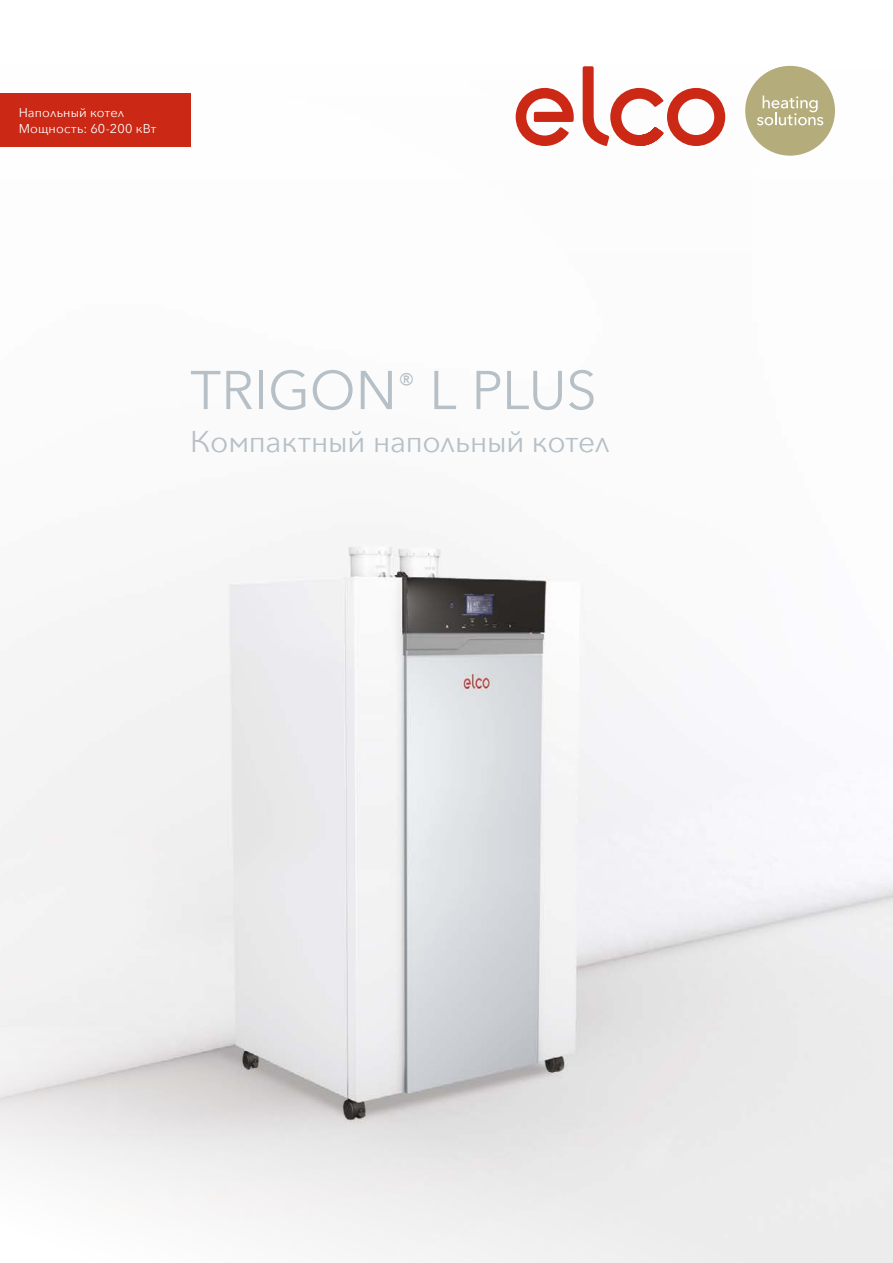
<style>
.page{position:relative;width:893px;height:1263px;background:#fff}
.page>*{position:absolute;margin:0;border:0;box-sizing:border-box;transform-origin:0 0}
.t1{font:54px "Avenir Next";letter-spacing:-.005em;color:#b6c0c6}
.t2{font:30px "Avenir Next";letter-spacing:-.01em;color:#b6c0c6}
.t3{font:12.75px/16.5px "Avenir Next";letter-spacing:.01em;color:#fff}
</style>
<div class="page">
<img style="left:0;top:541px;width:893px;height:486px">
<svg style="left:0;top:1027px;width:893px;height:236px;fill:#ebebeb"></svg>
<div style="left:0;top:94px;width:190px;height:53px;background:#cb2815"></div>
<div style="left:745px;top:66px;width:90px;height:90px;background:#b4ac7b;border-radius:50%"></div>
<svg style="left:757px;top:95px;width:66px;height:30px"></svg>
<svg style="left:516px;top:66px;width:209px;height:80px"></svg>
<p class="t3" style="left:19px;top:104px;width:139px">Напольный котел<br>Мощность: 60-200 кВт</p>
<h1 class="t1" style="left:190px;top:345px;width:408px">TRIGON<sup>®</sup> L PLUS</h1>
<h2 class="t2" style="left:190px;top:416px;width:421px">Компактный напольный котел</h2>
</div>
